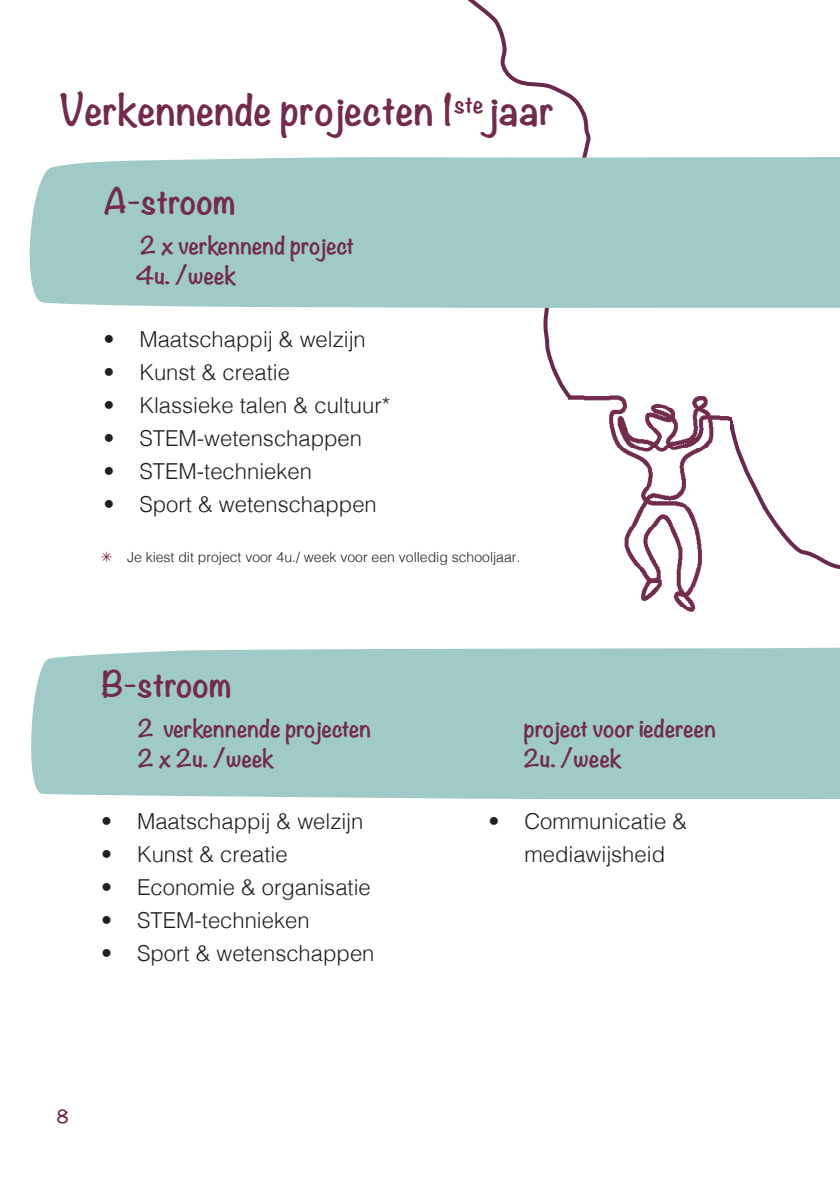
<style>
.page{position:relative;width:840px;height:1191px;background:#fff}
.page>*{position:absolute;margin:0;border:0;box-sizing:border-box;transform-origin:0 0}
.t1{font:700 38px "Noteworthy";color:#722b4c}
.t2{font:700 32px "Noteworthy";color:#722b4c}
.t3{font:300 22px/33px "Helvetica";color:#231f20}
.t4{font:700 22px/30px "Noteworthy";color:#722b4c}
.t5{font:700 16px "Noteworthy";color:#6a284d}
.t6{font:300 14px "Helvetica";color:#231f20}
.s1{color:#722b4c}
</style>
<div class="page">
<svg style="left:729px;top:416px;width:110px;height:153px"></svg>
<img style="left:593px;top:395px;width:136px;height:217px">
<svg style="left:467px;top:0;width:126px;height:401px"></svg>
<div style="left:29px;top:157px;width:810px;height:151px;background:#9fcac6"></div>
<div style="left:31px;top:647px;width:808px;height:152px;background:#9fcac6"></div>
<p class="t1" style="left:59px;top:76px;width:496px">Verkennende projecten 1<sup>ste</sup> jaar</p>
<p class="t2" style="left:103px;top:173px;width:134px">A-stroom</p>
<p class="t4" style="left:135px;top:230px;width:220px">2 x verkennend project<br>4u. /week</p>
<p class="t3" style="left:103px;top:321px;width:264px">• Maatschappij &amp; welzijn</p>
<p class="t3" style="left:103px;top:354px;width:188px">• Kunst &amp; creatie</p>
<p class="t3" style="left:103px;top:387px;width:288px">• Klassieke talen &amp; cultuur*</p>
<p class="t3" style="left:103px;top:420px;width:260px">• STEM-wetenschappen</p>
<p class="t3" style="left:103px;top:453px;width:210px">• STEM-technieken</p>
<p class="t3" style="left:103px;top:486px;width:275px">• Sport &amp; wetenschappen</p>
<p class="t6" style="left:100px;top:545px;width:421px"><span class="s1">→</span> Je kiest dit project voor 4u./ week voor een volledig schooljaar.</p>
<p class="t2" style="left:101px;top:656px;width:133px">B-stroom</p>
<p class="t4" style="left:138px;top:713px;width:235px">2 verkennende projecten<br>2 x 2u. /week</p>
<p class="t4" style="left:523px;top:712px;width:193px">project voor iedereen</p>
<p class="t4" style="left:523px;top:742px;width:99px">2u. /week</p>
<p class="t3" style="left:101px;top:803px;width:264px">• Maatschappij &amp; welzijn</p>
<p class="t3" style="left:101px;top:836px;width:188px">• Kunst &amp; creatie</p>
<p class="t3" style="left:101px;top:869px;width:271px">• Economie &amp; organisatie</p>
<p class="t3" style="left:101px;top:902px;width:210px">• STEM-technieken</p>
<p class="t3" style="left:101px;top:935px;width:275px">• Sport &amp; wetenschappen</p>
<p class="t5" style="left:57px;top:1102px;width:14px">8</p>
<p class="t3" style="left:524px;top:803px;width:164px;text-indent:-36px">• Communicatie &amp; mediawijsheid</p>
</div>
